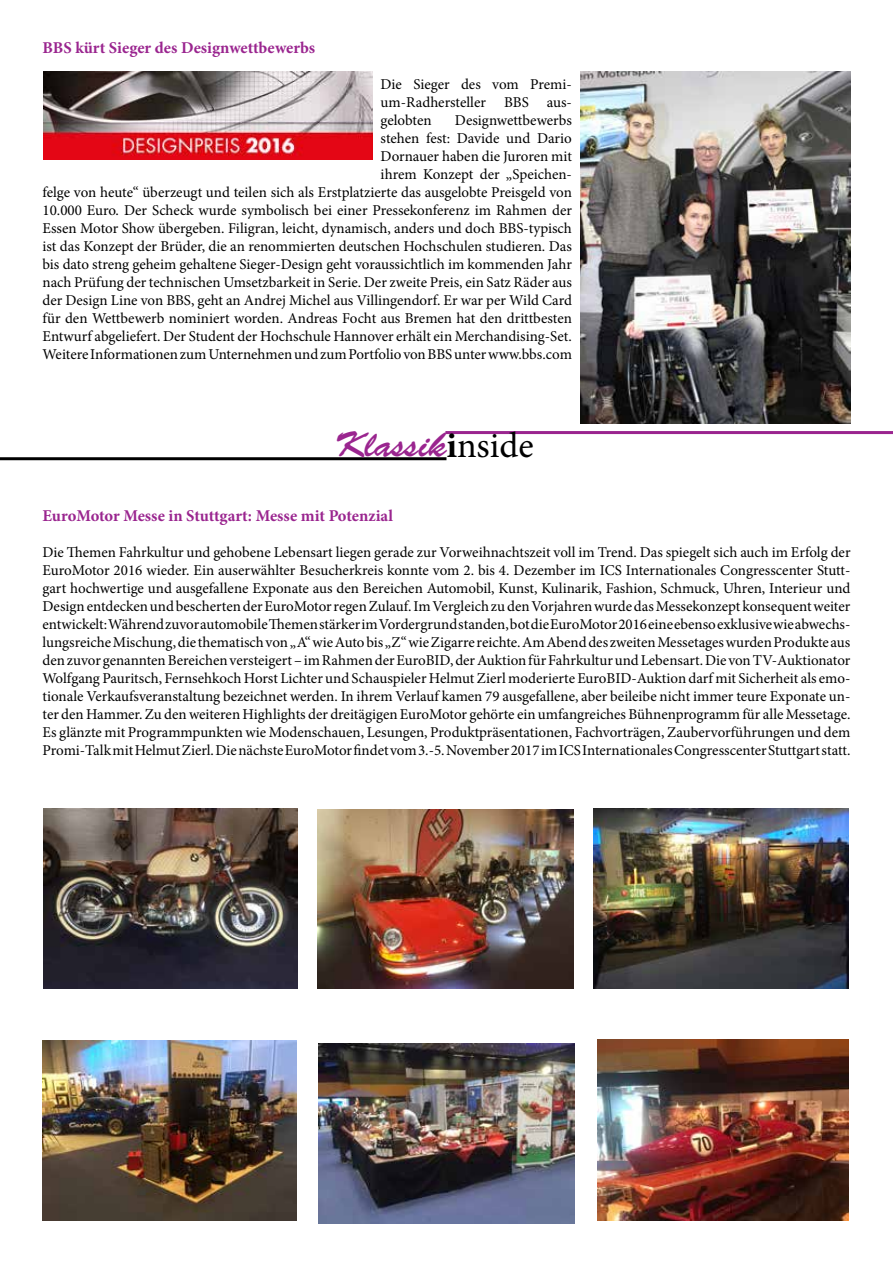
<style>
.page{position:relative;width:893px;height:1263px;background:#fff}
.page>*{position:absolute;margin:0;border:0;box-sizing:border-box;transform-origin:0 0}
.t1{font:36px "Brush Script Std";color:#9a258f}
.t2{font:700 16.5px "Minion Pro";color:#9a258f}
.t3{font:15px/18px "Minion Pro";color:#000;text-align:justify}
.s1{font-family:"Minion Pro";font-weight:700;color:#000}
.s2{font-family:"Minion Pro";color:#000}
</style>
<div class="page">
<svg style="left:0;top:457px;width:446px;height:3px"></svg>
<div style="left:445px;top:431px;width:448px;height:3px;border:2px solid #9a258f"></div>
<img style="left:44px;top:809px;width:254px;height:179px">
<img style="left:318px;top:809px;width:255px;height:180px">
<img style="left:593px;top:809px;width:255px;height:180px">
<img style="left:43px;top:1040px;width:253px;height:180px">
<img style="left:319px;top:1043px;width:255px;height:180px">
<img style="left:597px;top:1040px;width:251px;height:180px">
<img style="left:580px;top:71px;width:270px;height:353px">
<img style="left:44px;top:71px;width:328px;height:89px">
<p class="t2" style="left:43px;top:36px;width:274px">BBS kürt Sieger des Designwettbewerbs</p>
<p class="t3" style="left:381px;top:75px;width:193px">Die Sieger des vom Premi&shy;um-Radhersteller BBS aus&shy;gelobten</p>
<p class="t3" style="left:43px;top:111px;width:531px;text-align:right">Designwettbewerbs<br>stehen fest: Davide und Dario<br>Dornauer haben die Juroren mit<br>ihrem Konzept der „Speichen-<br>felge von heute“ überzeugt und teilen sich als Erstplatzierte das ausgelobte Preisgeld von 10.000 Euro. Der Scheck wurde symbolisch bei einer Pressekonferenz im Rahmen der Essen Motor Show übergeben. Filigran, leicht, dynamisch, anders und doch BBS-typisch ist das Konzept der Brüder, die an renommierten deutschen Hochschulen studieren. Das bis dato streng geheim gehaltene Sieger-Design geht voraussichtlich im kommenden Jahr nach Prüfung der technischen Umsetzbarkeit in Serie. Der zweite Preis, ein Satz Räder aus der Design Line von BBS, geht an Andrej Michel aus Villingendorf. Er war per Wild Card für den Wettbewerb nominiert worden. Andreas Focht aus Bremen hat den drittbesten Entwurf abgeliefert. Der Student der Hochschule Hannover erhält ein Merchandising-Set.<br>Weitere Informationen zum Unternehmen und zum Portfolio von BBS unter www.bbs.com</p>
<h1 class="t1" style="left:335px;top:424px;width:201px">Klassik<span class="s1">i</span><span class="s2">nside</span></h1>
<p class="t2" style="left:43px;top:504px;width:352px">EuroMotor Messe in Stuttgart: Messe mit Potenzial</p>
<p class="t3" style="left:43px;top:543px;width:809px">Die Themen Fahrkultur und gehobene Lebensart liegen gerade zur Vorweihnachtszeit voll im Trend. Das spiegelt sich auch im Erfolg der EuroMotor 2016 wieder. Ein auserwählter Besucherkreis konnte vom 2. bis 4. Dezember im ICS Internationales Congresscenter Stutt&shy;gart hochwertige und ausgefallene Exponate aus den Bereichen Automobil, Kunst, Kulinarik, Fashion, Schmuck, Uhren, Interieur und Design entdecken und bescherten der EuroMotor regen Zulauf. Im Vergleich zu den Vorjahren wurde das Messekonzept konsequent weiter entwickelt: Während zuvor automobile Themen stärker im Vordergrund standen, bot die EuroMotor 2016 eine ebenso exklusive wie abwechs&shy;lungsreiche Mischung, die thematisch von „A“ wie Auto bis „Z“ wie Zigarre reichte. Am Abend des zweiten Messetages wurden Produkte aus den zuvor genannten Bereichen versteigert – im Rahmen der EuroBID, der Auktion für Fahrkultur und Lebensart. Die von TV-Auktionator Wolfgang Pauritsch, Fernsehkoch Horst Lichter und Schauspieler Helmut Zierl moderierte EuroBID-Auktion darf mit Sicherheit als emo&shy;tionale Verkaufsveranstaltung bezeichnet werden. In ihrem Verlauf kamen 79 ausgefallene, aber beileibe nicht immer teure Exponate un&shy;ter den Hammer. Zu den weiteren Highlights der dreitägigen EuroMotor gehörte ein umfangreiches Bühnenprogramm für alle Messetage.<br>Es glänzte mit Programmpunkten wie Modenschauen, Lesungen, Produktpräsentationen, Fachvorträgen, Zaubervorführungen und dem Promi-Talk mit Helmut Zierl. Die nächste EuroMotor findet vom 3.-5. November 2017 im ICS Internationales Congresscenter Stuttgart statt.</p>
</div>
